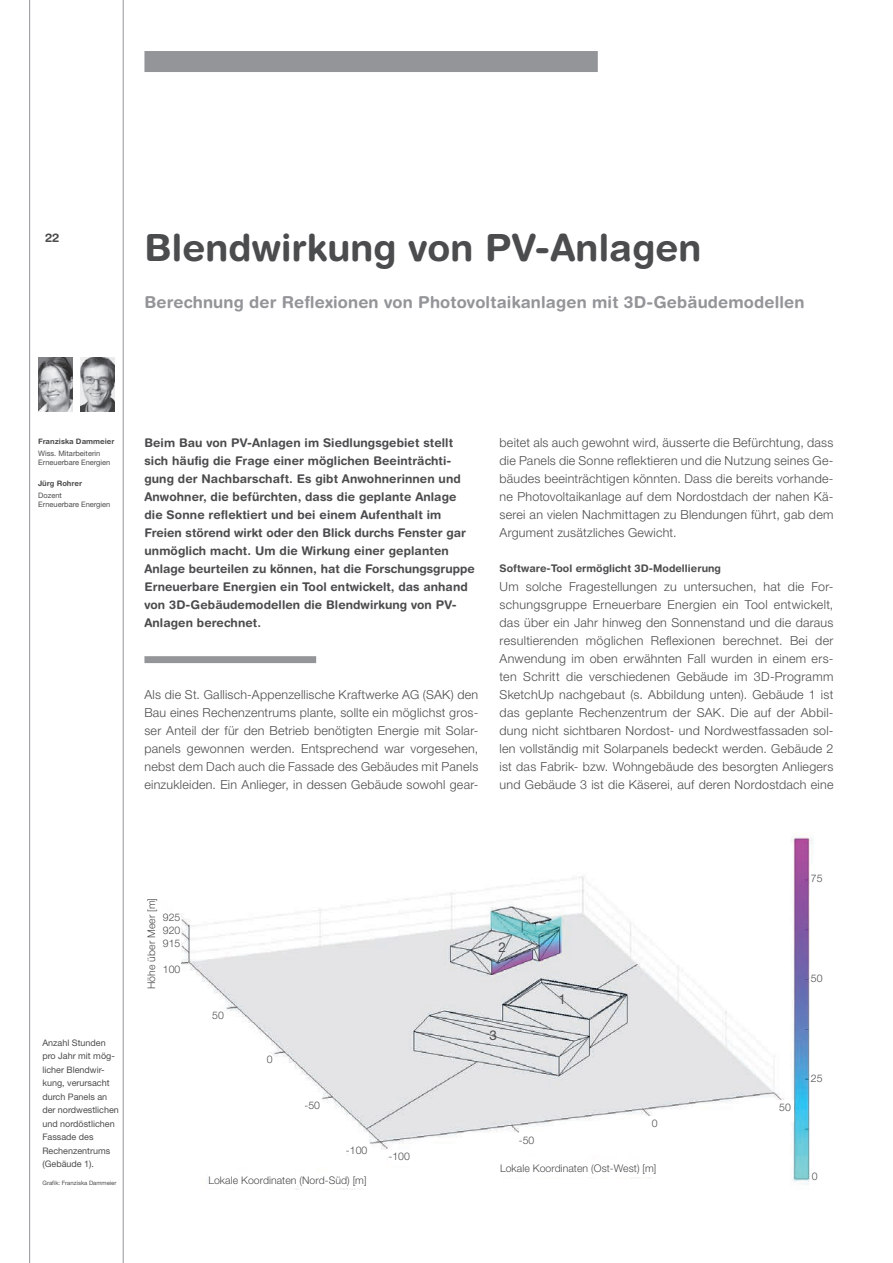
<style>
.page{position:relative;width:893px;height:1263px;background:#fff}
.page>*{position:absolute;margin:0;border:0;box-sizing:border-box;transform-origin:0 0}
.t1{font:700 37.5px "Helvetica Rounded LT Std";letter-spacing:.005em;color:#4b4c4d}
.t2{font:700 16.5px "Helvetica Rounded LT Std";letter-spacing:.01em;color:#939598}
.t3{font:13.5px "Helvetica Neue LT Pro";color:#4b4c4d}
.t4{font:300 12.45px/18px "Helvetica Neue LT Pro";letter-spacing:.02em;color:#4b4c4d;text-align:justify}
.t5{font:700 12px/18px "Helvetica Rounded LT Std";letter-spacing:.01em;color:#4b4c4d}
.t6{font:300 10.5px/13px "Helvetica Neue LT Pro";letter-spacing:.005em;color:#4b4c4d;text-align:justify}
.t7{font:700 10.5px "Helvetica Rounded LT Std";letter-spacing:.005em;color:#4b4c4d}
.t8{font:9px/13.5px "Helvetica Neue LT Pro";color:#4b4c4d}
.t9{font:7.5px/9px "Helvetica Neue LT Pro";color:#4b4c4d}
.t10{font:700 7.5px "Helvetica Rounded LT Std";color:#4b4c4d}
.t11{font:6px "Helvetica Neue LT Pro";color:#4b4c4d}
</style>
<div class="page">
<div style="left:144px;top:656px;width:172px;height:7px;background:#939598"></div>
<img style="left:81px;top:357px;width:34px;height:54px">
<img style="left:38px;top:357px;width:34px;height:54px">
<img style="left:181px;top:832px;width:632px;height:357px">
<svg style="left:193px;top:996px;width:184px;height:171px"></svg>
<div style="left:388px;top:1150px;width:25px;height:16px;background:#fff"></div>
<div style="left:208px;top:1172px;width:160px;height:16px;background:#fff"></div>
<div style="left:500px;top:1161px;width:159px;height:16px;background:#fff"></div>
<div style="left:810px;top:865px;width:42px;height:326px;background:#fff"></div>
<svg style="left:507px;top:1113px;width:169px;height:43px"></svg>
<div style="left:764px;top:1100px;width:29px;height:22px;background:#fff"></div>
<hr style="left:29px;top:0;width:1px;height:1263px;background:#939598">
<hr style="left:123px;top:0;width:1px;height:1263px;background:#939598">
<div style="left:144px;top:51px;width:454px;height:21px;background:#939598"></div>
<p class="t5" style="left:45px;top:229px;width:16px">22</p>
<h1 class="t1" style="left:144px;top:225px;width:559px">Blendwirkung von PV-Anlagen</h1>
<h2 class="t2" style="left:144px;top:292px;width:662px">Berechnung der Reflexionen von Photovoltaikanlagen mit 3D-Gebäudemodellen</h2>
<p class="t10" style="left:38px;top:436px;width:78px">Franziska Dammeier</p>
<p class="t9" style="left:38px;top:448px;width:74px">Wiss. Mitarbeiterin<br>Erneuerbare Energien</p>
<p class="t10" style="left:38px;top:478px;width:46px">Jürg Rohrer</p>
<p class="t9" style="left:38px;top:491px;width:74px">Dozent<br>Erneuerbare Energien</p>
<p class="t5" style="left:144px;top:434px;width:332px">Beim Bau von PV-Anlagen im Siedlungsgebiet stellt sich häufig die Frage einer möglichen Beeinträchti&shy;gung der Nachbarschaft. Es gibt Anwohnerinnen und Anwohner, die befürchten, dass die geplante Anlage die Sonne reflektiert und bei einem Aufenthalt im Freien störend wirkt oder den Blick durchs Fenster gar unmöglich macht. Um die Wirkung einer geplanten Anlage beurteilen zu können, hat die Forschungsgruppe Erneuerbare Energien ein Tool entwickelt, das anhand von 3D-Gebäudemodellen die Blendwirkung von PV-Anlagen berechnet.</p>
<p class="t4" style="left:144px;top:685px;width:335px">Als die St. Gallisch-Appenzellische Kraftwerke AG (SAK) den Bau eines Rechenzentrums plante, sollte ein möglichst gros&shy;ser Anteil der für den Betrieb benötigten Energie mit Solar&shy;panels gewonnen werden. Entsprechend war vorgesehen, nebst dem Dach auch die Fassade des Gebäudes mit Panels einzukleiden. Ein Anlieger, in dessen Gebäude sowohl gear-</p>
<p class="t4" style="left:500px;top:433px;width:335px">beitet als auch gewohnt wird, äusserte die Befürchtung, dass die Panels die Sonne reflektieren und die Nutzung seines Ge&shy;bäudes beeinträchtigen könnten. Dass die bereits vorhande&shy;ne Photovoltaikanlage auf dem Nordostdach der nahen Kä&shy;serei an vielen Nachmittagen zu Blendungen führt, gab dem Argument zusätzliches Gewicht.</p>
<p class="t7" style="left:500px;top:561px;width:223px">Software-Tool ermöglicht 3D-Modellierung</p>
<p class="t4" style="left:500px;top:577px;width:335px">Um solche Fragestellungen zu untersuchen, hat die For&shy;schungsgruppe Erneuerbare Energien ein Tool entwickelt, das über ein Jahr hinweg den Sonnenstand und die daraus resultierenden möglichen Reflexionen berechnet. Bei der Anwendung im oben erwähnten Fall wurden in einem ers&shy;ten Schritt die verschiedenen Gebäude im 3D-Programm SketchUp nachgebaut (s. Abbildung unten). Gebäude 1 ist das geplante Rechenzentrum der SAK. Die auf der Abbil&shy;dung nicht sichtbaren Nordost- und Nordwestfassaden sol&shy;len vollständig mit Solarpanels bedeckt werden. Gebäude 2 ist das Fabrik- bzw. Wohngebäude des besorgten Anliegers und Gebäude 3 ist die Käserei, auf deren Nordostdach eine</p>
<p class="t8" style="left:42px;top:1035px;width:78px">Anzahl Stunden pro Jahr mit mög&shy;licher Blendwir&shy;kung, verursacht durch Panels an der nordwestlichen und nordöstlichen<br>Fassade des<br>Rechenzentrums (Gebäude 1).</p>
<p class="t11" style="left:42px;top:1179px;width:76px">Grafik: Franziska Dammeier</p>
<p class="t6" style="left:145px;top:989px;width:93px;rotate:-90deg">Höhe über Meer [m]</p>
<p class="t6" style="left:163px;top:911px;width:19px">925<br>920<br>915</p>
<p class="t6" style="left:163px;top:963px;width:19px">100</p>
<p class="t6" style="left:212px;top:1008px;width:13px">50</p>
<p class="t6" style="left:267px;top:1053px;width:7px">0</p>
<p class="t6" style="left:304px;top:1098px;width:17px">-50</p>
<p class="t6" style="left:346px;top:1143px;width:23px">-100</p>
<p class="t6" style="left:208px;top:1174px;width:160px">Lokale Koordinaten (Nord-Süd) [m]</p>
<p class="t6" style="left:388px;top:1150px;width:23px">-100</p>
<p class="t3" style="left:498px;top:939px;width:9px">2</p>
<p class="t3" style="left:490px;top:1027px;width:9px">3</p>
<p class="t3" style="left:559px;top:991px;width:9px">1</p>
<p class="t6" style="left:519px;top:1133px;width:17px">-50</p>
<p class="t6" style="left:652px;top:1116px;width:7px">0</p>
<p class="t6" style="left:500px;top:1161px;width:158px">Lokale Koordinaten (Ost-West) [m]</p>
<p class="t6" style="left:811px;top:872px;width:13px">75</p>
<p class="t6" style="left:811px;top:971px;width:13px">50</p>
<p class="t6" style="left:779px;top:1101px;width:13px">50</p>
<p class="t6" style="left:811px;top:1071px;width:13px">25</p>
<p class="t6" style="left:812px;top:1169px;width:7px">0</p>
</div>
